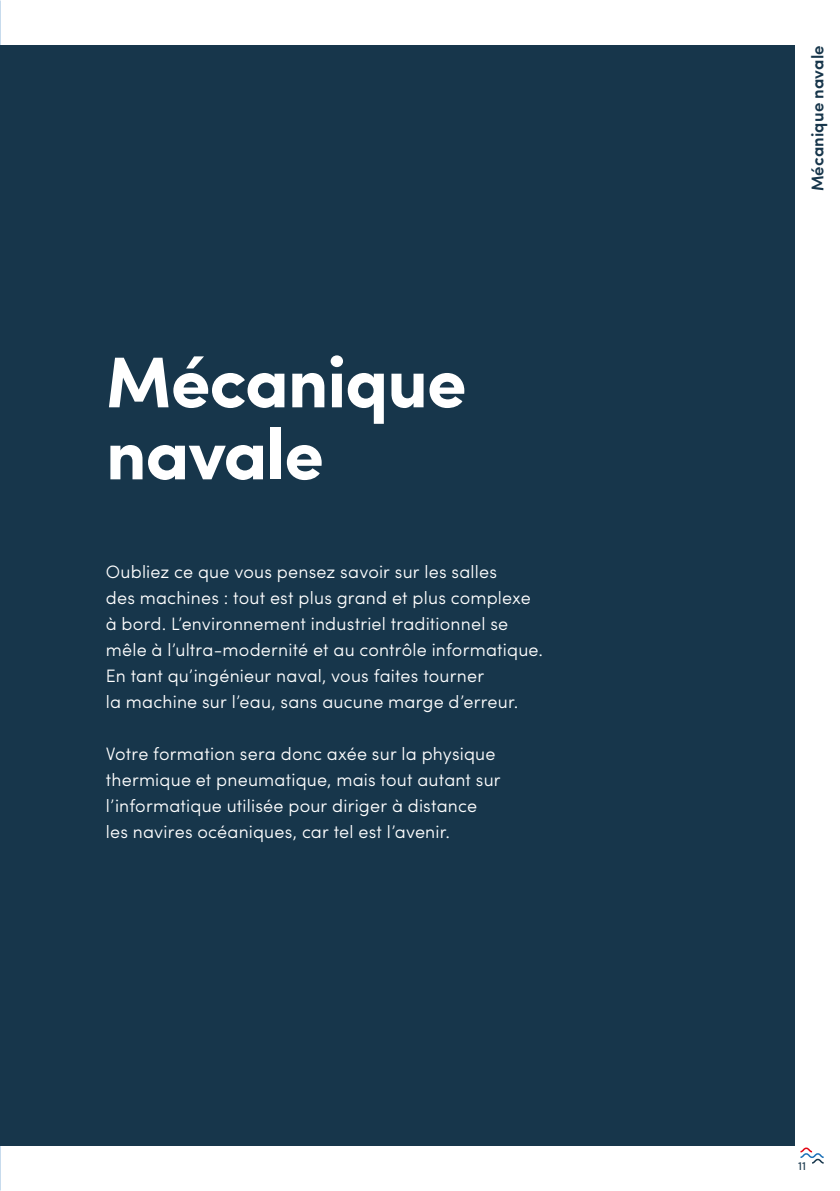
<style>
.page{position:relative;width:840px;height:1191px;background:#fff}
.page>*{position:absolute;margin:0;border:0;box-sizing:border-box;transform-origin:0 0}
.t1{font:700 72px/72px "Sofia Pro";letter-spacing:-.02em;color:#fff}
.t2{font:300 18px/26px "Sofia Pro";letter-spacing:.01em;color:#fff}
.t3{font:600 17px "Sofia Pro";letter-spacing:.005em;color:#17364b}
.t4{font:12px "Sofia Pro";color:#17364b}
</style>
<div class="page">
<img style="left:0;top:0;width:1px;height:1191px">
<div style="left:0;top:45px;width:794px;height:1100px;background:#17364b"></div>
<svg style="left:800px;top:1147px;width:23px;height:16px"></svg>
<h1 class="t1" style="left:106px;top:341px;width:362px">Mécanique navale</h1>
<p class="t2" style="left:106px;top:557px;width:438px">Oubliez ce que vous pensez savoir sur les salles<br>des machines : tout est plus grand et plus complexe à bord. L’environnement industriel traditionnel se mêle à l’ultra-modernité et au contrôle informatique.<br>En tant qu’ingénieur naval, vous faites tourner<br>la machine sur l’eau, sans aucune marge d’erreur.</p>
<p class="t2" style="left:106px;top:739px;width:396px">Votre formation sera donc axée sur la physique thermique et pneumatique, mais tout autant sur l’informatique utilisée pour diriger à distance les navires océaniques, car tel est l’avenir.</p>
<p class="t3" style="left:804px;top:191px;width:147px;rotate:-90deg">Mécanique navale</p>
<p class="t4" style="left:797px;top:1156px;width:10px">11</p>
</div>
